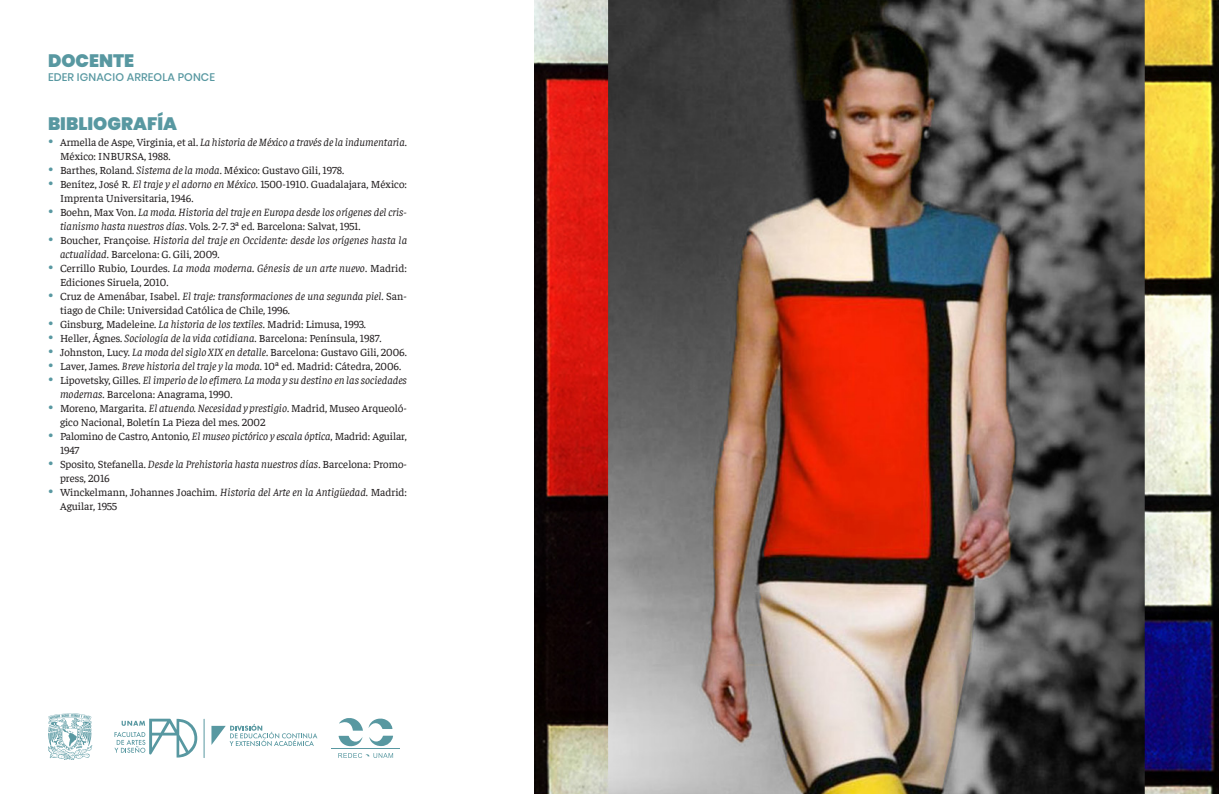
<style>
.page{position:relative;width:1219px;height:794px;background:#fff}
.page>*{position:absolute;margin:0;border:0;box-sizing:border-box;transform-origin:0 0}
.TEXTO{font:900 18px "Poppins";color:#5898a1}
.t1{font:11px/14px "Faustina";color:#231f20}
.t2{font:italic 11px/14px "Faustina";color:#231f20}
.TEXTO-2{font:500 11px "Poppins";letter-spacing:.01em;color:#5898a1}
.s1{font-family:"Poppins";font-weight:500;font-size:14px;color:#5898a1}
.s2{font-style:italic}
.s3{font-family:"Poppins";font-weight:500;font-style:normal;font-size:14px;color:#5898a1}
.s4{font-style:normal}
</style>
<div class="page">
<svg style="left:48px;top:713px;width:45px;height:47px"></svg>
<svg style="left:114px;top:718px;width:83px;height:39px"></svg>
<hr style="left:204px;top:719px;width:1px;height:39px;background:#5898a1">
<svg style="left:211px;top:724px;width:106px;height:22px"></svg>
<svg style="left:369px;top:718px;width:23px;height:11px"></svg>
<svg style="left:369px;top:735px;width:24px;height:11px"></svg>
<svg style="left:339px;top:718px;width:24px;height:29px"></svg>
<hr style="left:331px;top:748px;width:69px;height:1px;background:#5898a1">
<svg style="left:338px;top:753px;width:55px;height:5px"></svg>
<img style="left:534px;top:0;width:685px;height:794px">
<p class="TEXTO" style="left:48px;top:50px;width:88px">DOCENTE</p>
<p class="TEXTO-2" style="left:48px;top:71px;width:169px">EDER IGNACIO ARREOLA PONCE</p>
<p class="TEXTO" style="left:48px;top:113px;width:131px">BIBLIOGRAFÍA</p>
<p class="t1" style="left:60px;top:134px;width:348px;text-indent:-12px"><span class="s1">•</span> Armella de Aspe, Virginia, et al. <span class="s2">La historia de México a través de la indumentaria</span>.<br>México: INBURSA, 1988.</p>
<p class="t1" style="left:48px;top:162px;width:298px"><span class="s1">•</span> Barthes, Roland. <span class="s2">Sistema de la moda</span>. México: Gustavo Gili, 1978.</p>
<p class="t1" style="left:60px;top:176px;width:348px;text-indent:-12px"><span class="s1">•</span> Benítez, José R. <span class="s2">El traje y el adorno en México</span>. 1500-1910. Guadalajara, México:<br>Imprenta Universitaria, 1946.</p>
<p class="t2" style="left:60px;top:205px;width:348px;text-indent:-12px"><span class="s3">•</span> <span class="s4">Boehn, Max Von.</span> La moda. Historia del traje en Europa desde los orígenes del cris&shy;tianismo hasta nuestros días<span class="s4">. Vols. 2-7. 3ª ed. Barcelona: Salvat, 1951.</span></p>
<p class="t2" style="left:60px;top:233px;width:349px;text-indent:-12px"><span class="s3">•</span> <span class="s4">Boucher, Françoise.</span> Historia del traje en Occidente: desde los orígenes hasta la actualidad<span class="s4">. Barcelona: G. Gili, 2009.</span></p>
<p class="t1" style="left:60px;top:260px;width:348px;text-indent:-12px"><span class="s1">•</span> Cerrillo Rubio, Lourdes. <span class="s2">La moda moderna</span>. <span class="s2">Génesis de un arte nuevo</span>. Madrid:<br>Ediciones Siruela, 2010.</p>
<p class="t1" style="left:60px;top:288px;width:348px;text-indent:-12px"><span class="s1">•</span> Cruz de Amenábar, Isabel. <span class="s2">El traje: transformaciones de una segunda piel</span>. San&shy;tiago de Chile: Universidad Católica de Chile, 1996.</p>
<p class="t1" style="left:48px;top:316px;width:320px"><span class="s1">•</span> Ginsburg, Madeleine. <span class="s2">La historia de los textiles</span>. Madrid: Limusa, 1993.</p>
<p class="t1" style="left:48px;top:330px;width:335px"><span class="s1">•</span> Heller, Ágnes. <span class="s2">Sociología de la vida cotidiana</span>. Barcelona: Península, 1987.</p>
<p class="t1" style="left:48px;top:344px;width:360px"><span class="s1">•</span> Johnston, Lucy. <span class="s2">La moda del siglo XIX en detalle</span>. Barcelona: Gustavo Gili, 2006.</p>
<p class="t1" style="left:48px;top:358px;width:355px"><span class="s1">•</span> Laver, James. <span class="s2">Breve historia del traje y la moda</span>. 10ª ed. Madrid: Cátedra, 2006.</p>
<p class="t2" style="left:60px;top:373px;width:348px;text-indent:-12px"><span class="s3">•</span> <span class="s4">Lipovetsky, Gilles.</span> El imperio de lo efímero. La moda y su destino en las sociedades modernas<span class="s4">. Barcelona: Anagrama, 1990.</span></p>
<p class="t1" style="left:60px;top:400px;width:348px;text-indent:-12px"><span class="s1">•</span> Moreno, Margarita. <span class="s2">El atuendo. Necesidad y prestigio</span>. Madrid, Museo Arqueoló&shy;gico Nacional, Boletín La Pieza del mes. 2002</p>
<p class="t1" style="left:60px;top:428px;width:348px;text-indent:-12px"><span class="s1">•</span> Palomino de Castro, Antonio, <span class="s2">El museo pictórico y escala óptica</span>, Madrid: Aguilar,<br>1947</p>
<p class="t1" style="left:60px;top:456px;width:348px;text-indent:-12px"><span class="s1">•</span> Sposito, Stefanella. <span class="s2">Desde la Prehistoria hasta nuestros días</span>. Barcelona: Promo&shy;press, 2016</p>
<p class="t1" style="left:60px;top:484px;width:348px;text-indent:-12px"><span class="s1">•</span> Winckelmann, Johannes Joachim. <span class="s2">Historia del Arte en la Antigüedad</span>. Madrid:<br>Aguilar, 1955</p>
</div>
